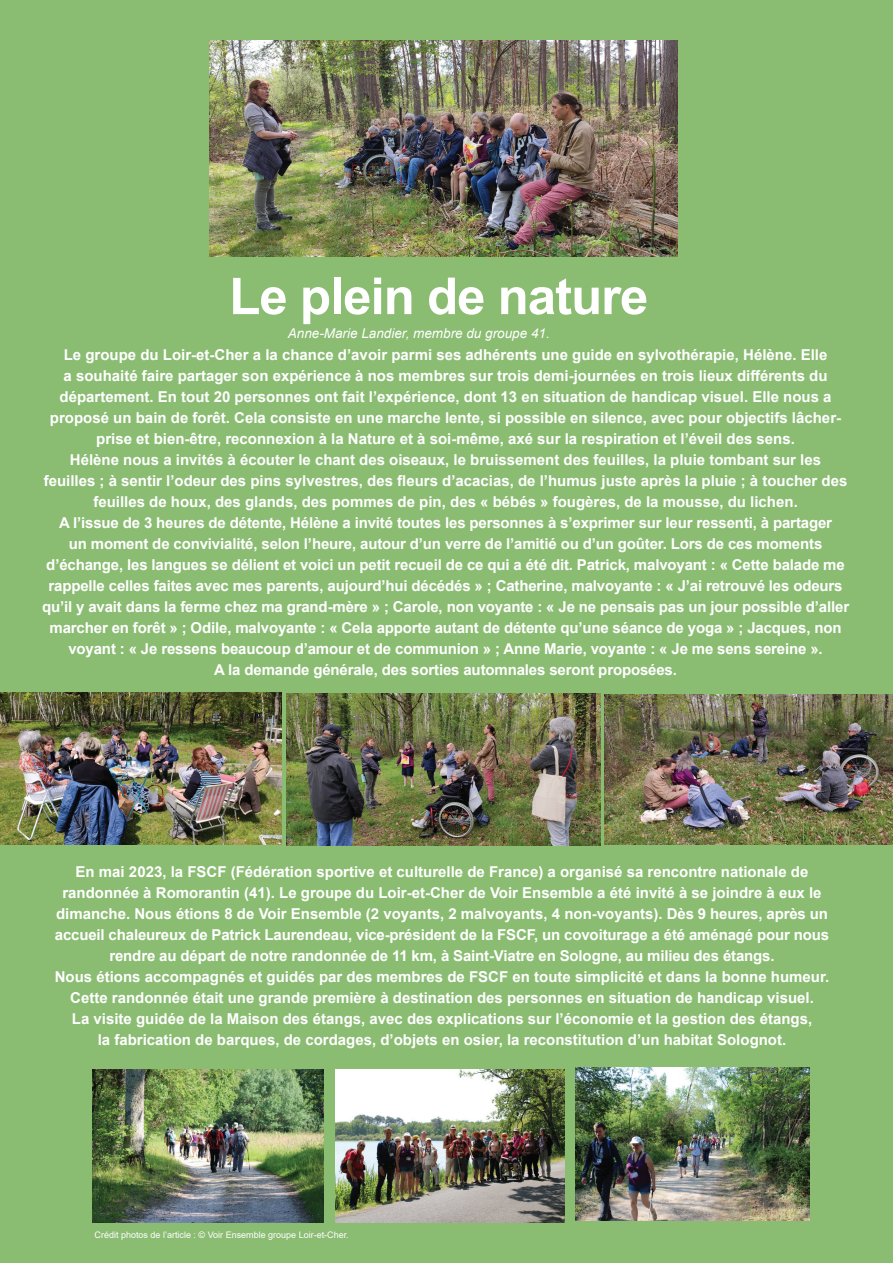
<style>
.page{position:relative;width:893px;height:1263px;background:#8abc72}
.page>*{position:absolute;margin:0;border:0;box-sizing:border-box;transform-origin:0 0}
.t1{font:700 51px "Arial";letter-spacing:-.02em;color:#fff}
.t2{font:700 15px/21px "Arial";color:#fff;text-align:center}
.t3{font:italic 13.5px "Arial";color:#fff}
.t4{font:9px "Arial";color:#fff}
</style>
<div class="page">
<img style="left:209px;top:41px;width:468px;height:216px">
<img style="left:0;top:692px;width:282px;height:152px">
<img style="left:286px;top:693px;width:315px;height:152px">
<img style="left:605px;top:694px;width:288px;height:151px">
<img style="left:92px;top:1069px;width:232px;height:153px">
<img style="left:335px;top:1069px;width:230px;height:153px">
<img style="left:575px;top:1068px;width:234px;height:153px">
<h1 class="t1" style="left:229px;top:260px;width:421px">Le plein de nature</h1>
<p class="t2" style="left:42px;top:345px;width:809px">Le groupe du Loir-et-Cher a la chance d’avoir parmi ses adhérents une guide en sylvothérapie, Hélène. Elle<br>a souhaité faire partager son expérience à nos membres sur trois demi-journées en trois lieux différents du département. En tout 20 personnes ont fait l’expérience, dont 13 en situation de handicap visuel. Elle nous a proposé un bain de forêt. Cela consiste en une marche lente, si possible en silence, avec pour objectifs lâcher&shy;prise et bien-être, reconnexion à la Nature et à soi-même, axé sur la respiration et l’éveil des sens.<br>Hélène nous a invités à écouter le chant des oiseaux, le bruissement des feuilles, la pluie tombant sur les<br>feuilles ; à sentir l’odeur des pins sylvestres, des fleurs d’acacias, de l’humus juste après la pluie ; à toucher des feuilles de houx, des glands, des pommes de pin, des « bébés » fougères, de la mousse, du lichen.<br>A l’issue de 3 heures de détente, Hélène a invité toutes les personnes à s’exprimer sur leur ressenti, à partager<br>un moment de convivialité, selon l’heure, autour d’un verre de l’amitié ou d’un goûter. Lors de ces moments d’échange, les langues se délient et voici un petit recueil de ce qui a été dit. Patrick, malvoyant : « Cette balade me rappelle celles faites avec mes parents, aujourd’hui décédés » ; Catherine, malvoyante : « J’ai retrouvé les odeurs qu’il y avait dans la ferme chez ma grand-mère » ; Carole, non voyante : « Je ne pensais pas un jour possible d’aller marcher en forêt » ; Odile, malvoyante : « Cela apporte autant de détente qu’une séance de yoga » ; Jacques, non voyant : « Je ressens beaucoup d’amour et de communion » ; Anne Marie, voyante : « Je me sens sereine ».<br>A la demande générale, des sorties automnales seront proposées.</p>
<p class="t3" style="left:288px;top:325px;width:263px">Anne-Marie Landier, membre du groupe 41.</p>
<p class="t2" style="left:55px;top:861px;width:776px">En mai 2023, la FSCF (Fédération sportive et culturelle de France) a organisé sa rencontre nationale de randonnée à Romorantin (41). Le groupe du Loir-et-Cher de Voir Ensemble a été invité à se joindre à eux le dimanche. Nous étions 8 de Voir Ensemble (2 voyants, 2 malvoyants, 4 non-voyants). Dès 9 heures, après un accueil chaleureux de Patrick Laurendeau, vice-président de la FSCF, un covoiturage a été aménagé pour nous rendre au départ de notre randonnée de 11 km, à Saint-Viatre en Sologne, au milieu des étangs.<br>Nous étions accompagnés et guidés par des membres de FSCF en toute simplicité et dans la bonne humeur.<br>Cette randonnée était une grande première à destination des personnes en situation de handicap visuel.<br>La visite guidée de la Maison des étangs, avec des explications sur l’économie et la gestion des étangs,<br>la fabrication de barques, de cordages, d’objets en osier, la reconstitution d’un habitat Solognot.</p>
<p class="t4" style="left:94px;top:1229px;width:256px">Crédit photos de l’article : © Voir Ensemble groupe Loir-et-Cher.</p>
</div>
